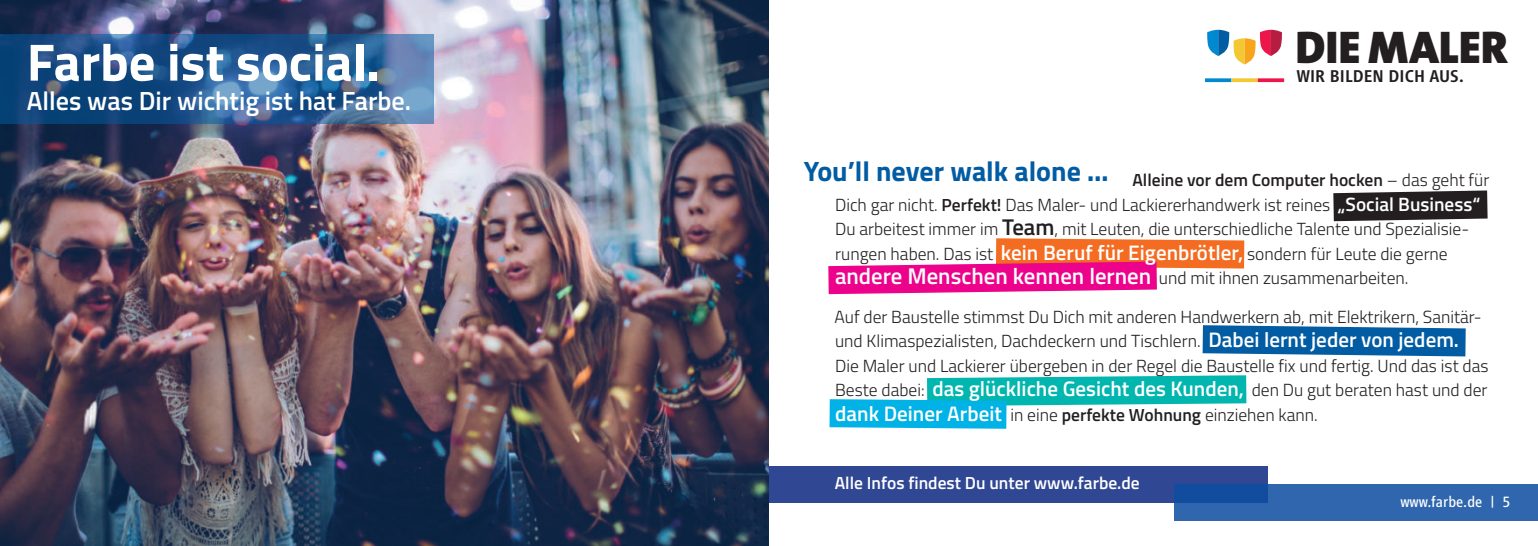
<style>
.page{position:relative;width:1538px;height:546px;background:#fff}
.page>*{position:absolute;margin:0;border:0;box-sizing:border-box;transform-origin:0 0}
.t1{font:700 52.5px "Titillium Web";color:#fff}
.t2{font:900 46.2px "The Sans";color:#231f20}
.t3{font:700 28px "Titillium Web";color:#015ca3}
.t4{font:600 26.25px "Titillium Web";color:#fff}
.t5{font:500 17.68px "Vialog LT";color:#231f20}
.t6{font:300 17.5px/24.5px "Titillium Web";color:#231f20}
.t7{font:600 17.5px "Titillium Web";color:#fff}
.t8{font:15.75px "Vialog LT";color:#fff}
.s1{font-weight:600}
.s2{font-weight:600;font-size:19.25px;color:#fff}
.s3{font-weight:600;font-size:22.75px}
.s4{font-weight:600;font-size:21px;color:#fff}
.s5{font-weight:600;font-size:22.75px;color:#fff}
</style>
<div class="page">
<svg style="left:829px;top:375px;width:417px;height:54px"></svg>
<svg style="left:1202px;top:325px;width:264px;height:31px;background:#1a6cac"></svg>
<svg style="left:828px;top:238px;width:416px;height:56px"></svg>
<svg style="left:1333px;top:190px;width:154px;height:31px;background:#383536"></svg>
<div style="left:756px;top:466px;width:511px;height:37px;background:#304893"></div>
<svg style="left:1174px;top:484px;width:363px;height:37px;background:#2a62ab"></svg>
<img style="left:0;top:0;width:769px;height:546px">
<svg style="left:0;top:35px;width:434px;height:89px;background:#2a5c91"></svg>
<svg style="left:1207px;top:30px;width:75px;height:34px"></svg>
<svg style="left:1205px;top:78px;width:26px;height:4px"></svg>
<svg style="left:1231px;top:78px;width:27px;height:4px"></svg>
<svg style="left:1258px;top:78px;width:26px;height:4px"></svg>
<h1 class="t1" style="left:27px;top:42px;width:355px">Farbe ist social.</h1>
<h3 class="t4" style="left:27px;top:91px;width:386px">Alles was Dir wichtig ist hat Farbe.</h3>
<h2 class="t2" style="left:1295px;top:20px;width:214px">DIE MALER</h2>
<p class="t5" style="left:1296px;top:70px;width:169px">WIR BILDEN DICH AUS.</p>
<h3 class="t3" style="left:804px;top:160px;width:306px">You’ll never walk alone …</h3>
<p class="t6" style="left:835px;top:169px;width:656px;text-indent:297px"><span class="s1">Alleine vor dem Computer hocken</span> – das geht für Dich gar nicht. <span class="s1">Perfekt!</span> Das Maler- und Lackiererhandwerk ist reines <span class="s2">„Social Business“</span>:<br>Du arbeitest immer im <span class="s3">Team</span>, mit Leuten, die unterschiedliche Talente und Spezialisie&shy;rungen haben. Das ist <span class="s4">kein Beruf für Eigenbrötler,</span> sondern für Leute die gerne <span class="s5">andere Menschen kennen lernen</span> und mit ihnen zusammenarbeiten.</p>
<p class="t6" style="left:834px;top:306px;width:656px">Auf der Baustelle stimmst Du Dich mit anderen Handwerkern ab, mit Elektrikern, Sanitär&shy;und Klimaspezialisten, Dachdeckern und Tischlern. <span class="s4">Dabei lernt jeder von jedem.<br></span>Die Maler und Lackierer übergeben in der Regel die Baustelle fix und fertig. Und das ist das Beste dabei: <span class="s4">das glückliche Gesicht des Kunden,</span> den Du gut beraten hast und der <span class="s4">dank Deiner Arbeit</span> in eine <span class="s1">perfekte Wohnung</span> einziehen kann.</p>
<p class="t7" style="left:835px;top:476px;width:307px">Alle Infos findest Du unter www.farbe.de</p>
<p class="t8" style="left:1400px;top:492px;width:112px">www.farbe.de | 5</p>
</div>
